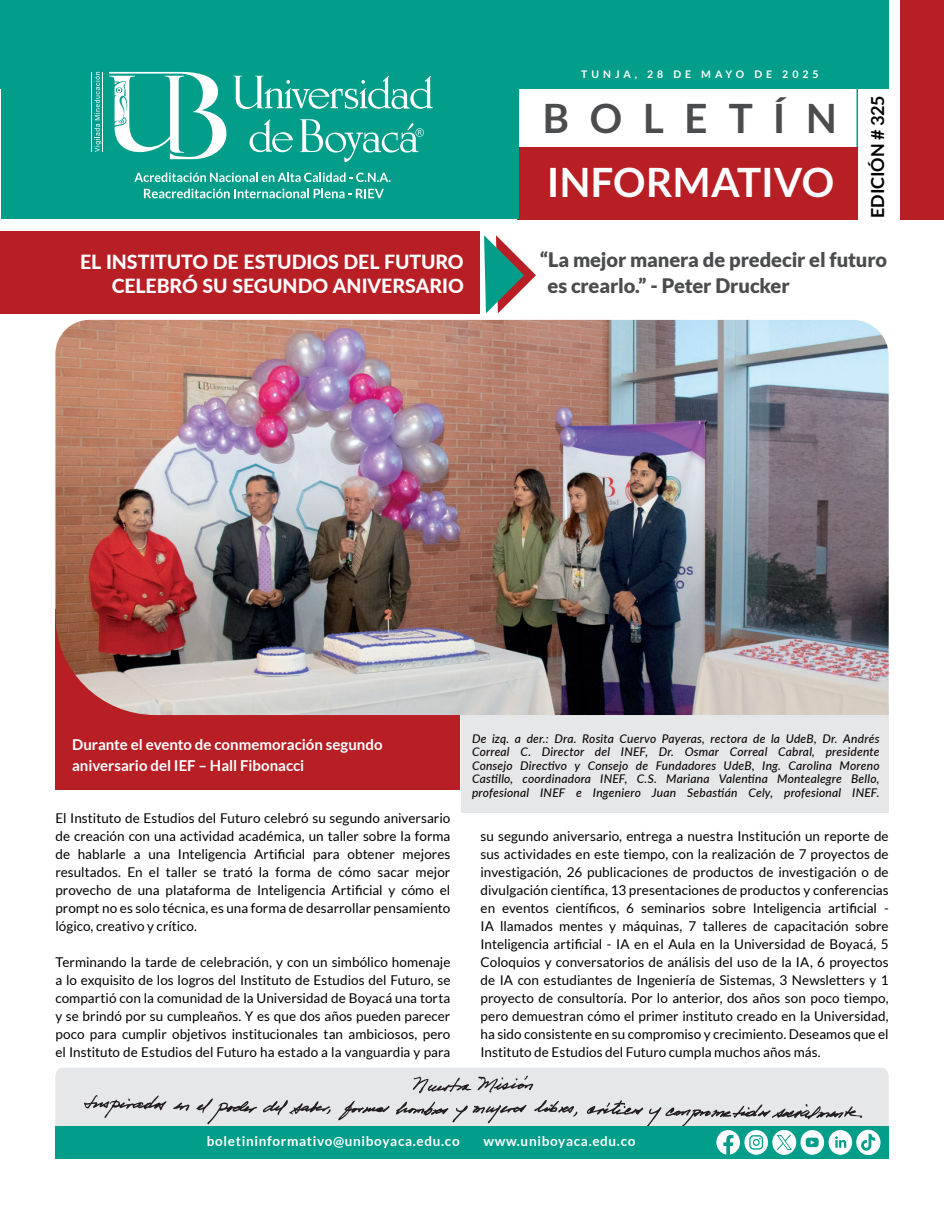
<style>
.page{position:relative;width:944px;height:1214px;background:#fff}
.page>*{position:absolute;margin:0;border:0;box-sizing:border-box;transform-origin:0 0}
.t1{font:700 40.5px "Lato";letter-spacing:.005em;color:#fff}
.t2{font:700 40.5px "Lato";letter-spacing:.51em;color:#4b4c4d}
.t3{font:900 20.1px/26px "Lato";letter-spacing:-.005em;color:#4b4c4d}
.t4{font:800 19.5px/24px "Lato";color:#fff;text-align:right}
.t5{font:700 18px "Lato";letter-spacing:-.01em;color:#000}
.t6{font:700 15px/21px "Lato";color:#fff}
.t7{font:13.5px/18px "Lato";color:#000;text-align:justify}
.t8{font:700 13.5px "Lato";letter-spacing:.05em;color:#fff}
.t9{font:italic 500 12px/13.5px "Lato";letter-spacing:.015em;color:#0c0806;text-align:justify}
.t10{font:700 10.5px "Lato";letter-spacing:.38em;color:#fff}
</style>
<div class="page">
<div style="left:517px;top:78px;width:341px;height:71px;border:2px solid #039e8a"></div>
<div style="left:517px;top:147px;width:341px;height:72px;background:#b71f25"></div>
<div style="left:1px;top:0;width:888px;height:89px;background:#039e8a"></div>
<div style="left:900px;top:0;width:44px;height:219px;background:#b71f25"></div>
<div style="left:1px;top:13px;width:517px;height:205px;background:#039e8a"></div>
<svg style="left:134px;top:172px;width:256px;height:10px"></svg>
<svg style="left:144px;top:188px;width:240px;height:10px"></svg>
<svg style="left:249px;top:119px;width:44px;height:33px"></svg>
<svg style="left:233px;top:76px;width:200px;height:33px"></svg>
<svg style="left:109px;top:72px;width:118px;height:87px"></svg>
<svg style="left:300px;top:119px;width:124px;height:43px"></svg>
<svg style="left:94px;top:72px;width:7px;height:80px"></svg>
<hr style="left:92px;top:72px;width:1px;height:80px;background:#fff">
<hr style="left:102px;top:72px;width:1px;height:80px;background:#fff">
<div style="left:0;top:231px;width:479px;height:83px;background:#b71f25"></div>
<svg style="left:484px;top:235px;width:52px;height:78px"></svg>
<div style="left:461px;top:703px;width:428px;height:110px;background:#e6e7e9"></div>
<div style="left:55px;top:608px;width:405px;height:181px;background:#b71f25"></div>
<img style="left:55px;top:320px;width:833px;height:395px">
<div style="left:55px;top:1068px;width:833px;height:58px;background:#e6e7e9"></div>
<svg style="left:413px;top:1076px;width:58px;height:17px"></svg>
<svg style="left:477px;top:1075px;width:56px;height:17px"></svg>
<svg style="left:338px;top:1100px;width:51px;height:20px"></svg>
<svg style="left:196px;top:1098px;width:61px;height:26px;background:#c8c8ca"></svg>
<svg style="left:173px;top:1102px;width:17px;height:9px"></svg>
<svg style="left:84px;top:1094px;width:82px;height:24px;background:#c5c5c7"></svg>
<svg style="left:396px;top:1101px;width:130px;height:22px;background:#c6c6c8"></svg>
<svg style="left:534px;top:1099px;width:43px;height:17px"></svg>
<svg style="left:263px;top:1099px;width:68px;height:16px"></svg>
<div style="left:55px;top:1126px;width:833px;height:32px;background:#039e8a"></div>
<svg style="left:586px;top:1100px;width:294px;height:55px"></svg>
<h3 class="t4" style="left:80px;top:249px;width:385px">EL INSTITUTO DE ESTUDIOS DEL FUTURO<br>CELEBRÓ SU SEGUNDO ANIVERSARIO</h3>
<p class="t10" style="left:581px;top:68px;width:239px">TUNJA, 28 DE MAYO DE 2025</p>
<h3 class="t5" style="left:867px;top:218px;width:124px;rotate:-90deg">EDICIÓN # 325</h3>
<h2 class="t3" style="left:547px;top:247px;width:341px;text-indent:-8px">“La mejor manera de predecir el futuro es crearlo.” - Peter Drucker</h2>
<h1 class="t2" style="left:543px;top:95px;width:295px">BOLETÍN</h1>
<h1 class="t1" style="left:546px;top:159px;width:289px">INFORMATIVO</h1>
<p class="t6" style="left:72px;top:734px;width:312px">Durante el evento de conmemoración segundo aniversario del IEF – Hall Fibonacci</p>
<p class="t9" style="left:472px;top:731px;width:409px">De izq. a der.: Dra. Rosita Cuervo Payeras, rectora de la UdeB, Dr. Andrés Correal C. Director del INEF, Dr. Osmar Correal Cabral, presidente Consejo Directivo y Consejo de Fundadores UdeB, Ing. Carolina Moreno Castillo, coordinadora INEF, C.S. Mariana Valentina Montealegre Bello, profesional INEF e Ingeniero Juan Sebastián Cely, profesional INEF.</p>
<p class="t7" style="left:55px;top:809px;width:396px">El Instituto de Estudios del Futuro celebró su segundo aniversario de creación con una actividad académica, un taller sobre la forma de hablarle a una Inteligencia Artificial para obtener mejores resultados. En el taller se trató la forma de cómo sacar mejor provecho de una plataforma de Inteligencia Artificial y cómo el prompt no es solo técnica, es una forma de desarrollar pensamiento lógico, creativo y crítico.</p>
<p class="t7" style="left:55px;top:953px;width:396px">Terminando la tarde de celebración, y con un simbólico homenaje a lo exquisito de los logros del Instituto de Estudios del Futuro, se compartió con la comunidad de la Universidad de Boyacá una torta y se brindó por su cumpleaños. Y es que dos años pueden parecer poco para cumplir objetivos institucionales tan ambiciosos, pero el Instituto de Estudios del Futuro ha estado a la vanguardia y para</p>
<p class="t7" style="left:480px;top:827px;width:409px">su segundo aniversario, entrega a nuestra Institución un reporte de sus actividades en este tiempo, con la realización de 7 proyectos de investigación, 26 publicaciones de productos de investigación o de divulgación científica, 13 presentaciones de productos y conferencias en eventos científicos, 6 seminarios sobre Inteligencia artificial - IA llamados mentes y máquinas, 7 talleres de capacitación sobre Inteligencia artificial - IA en el Aula en la Universidad de Boyacá, 5<br>Coloquios y conversatorios de análisis del uso de la IA, 6 proyectos de IA con estudiantes de Ingeniería de Sistemas, 3 Newsletters y 1 proyecto de consultoría. Por lo anterior, dos años son poco tiempo, pero demuestran cómo el primer instituto creado en la Universidad, ha sido consistente en su compromiso y crecimiento. Deseamos que el Instituto de Estudios del Futuro cumpla muchos años más.</p>
<p class="t8" style="left:207px;top:1133px;width:254px">boletininformativo@uniboyaca.edu.co</p>
<p class="t8" style="left:483px;top:1133px;width:154px">www.uniboyaca.edu.co</p>
</div>
